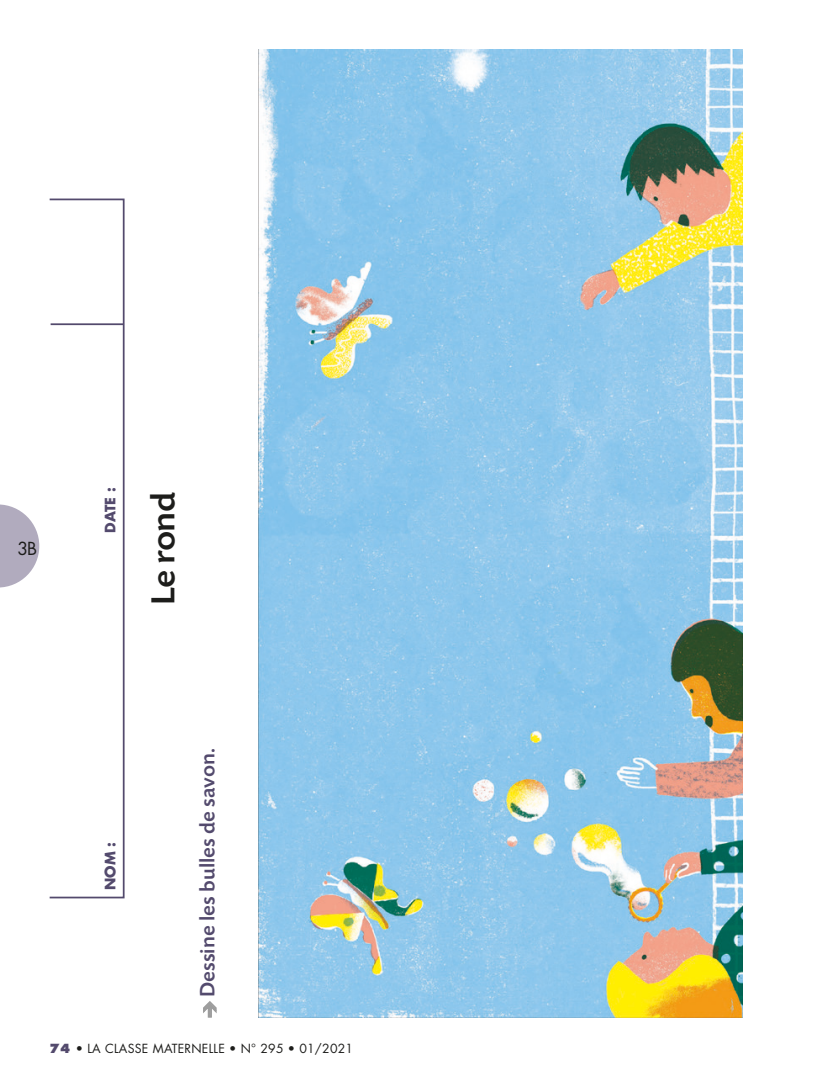
<style>
.page{position:relative;width:834px;height:1092px;background:#fff}
.page>*{position:absolute;margin:0;border:0;box-sizing:border-box;transform-origin:0 0}
.Titre_fiche_élève-Ne{font:500 35px "Today SB";letter-spacing:-.025em;color:#1d1d1b;scale:1.05 1}
.fiche_élève-New{font:500 21.88px "Today SB";color:#534a6d}
.t1{font:17.5px "Futura";color:#1d1d1b}
.t2{font:700 14px "Futura";letter-spacing:.01em;color:#534a6d}
.t3{font:12.25px "Futura";letter-spacing:.02em;color:#1d1d1b}
.s1{font-family:"DIN Pro";font-weight:900;font-size:15.75px;color:#9d9d9d}
.s2{font-weight:800;color:#534a6d}
</style>
<div class="page">
<svg style="left:0;top:504px;width:39px;height:83px"></svg>
<div style="left:49px;top:198px;width:75px;height:700px;background:#fff;border:2px solid #534a6d"></div>
<hr style="left:51px;top:323px;width:73px;height:2px;background:#534a6d">
<img style="left:258px;top:50px;width:484px;height:967px">
<p class="t1" style="left:17px;top:537px;width:21px">3B</p>
<p class="t2" style="left:101px;top:533px;width:47px;rotate:-90deg">DATE :</p>
<p class="Titre_fiche_élève-Ne" style="left:144px;top:605px;width:109px;rotate:-90deg">Le rond</p>
<p class="t2" style="left:101px;top:890px;width:50px;rotate:-90deg">NOM :</p>
<p class="fiche_élève-New" style="left:196px;top:1017px;width:270px;rotate:-90deg"><span class="s1">→</span> Dessine les bulles de savon.</p>
<p class="t3" style="left:50px;top:1040px;width:305px"><span class="s2">74</span> • LA CLASSE MATERNELLE • N° 295 • 01/2021</p>
</div>
